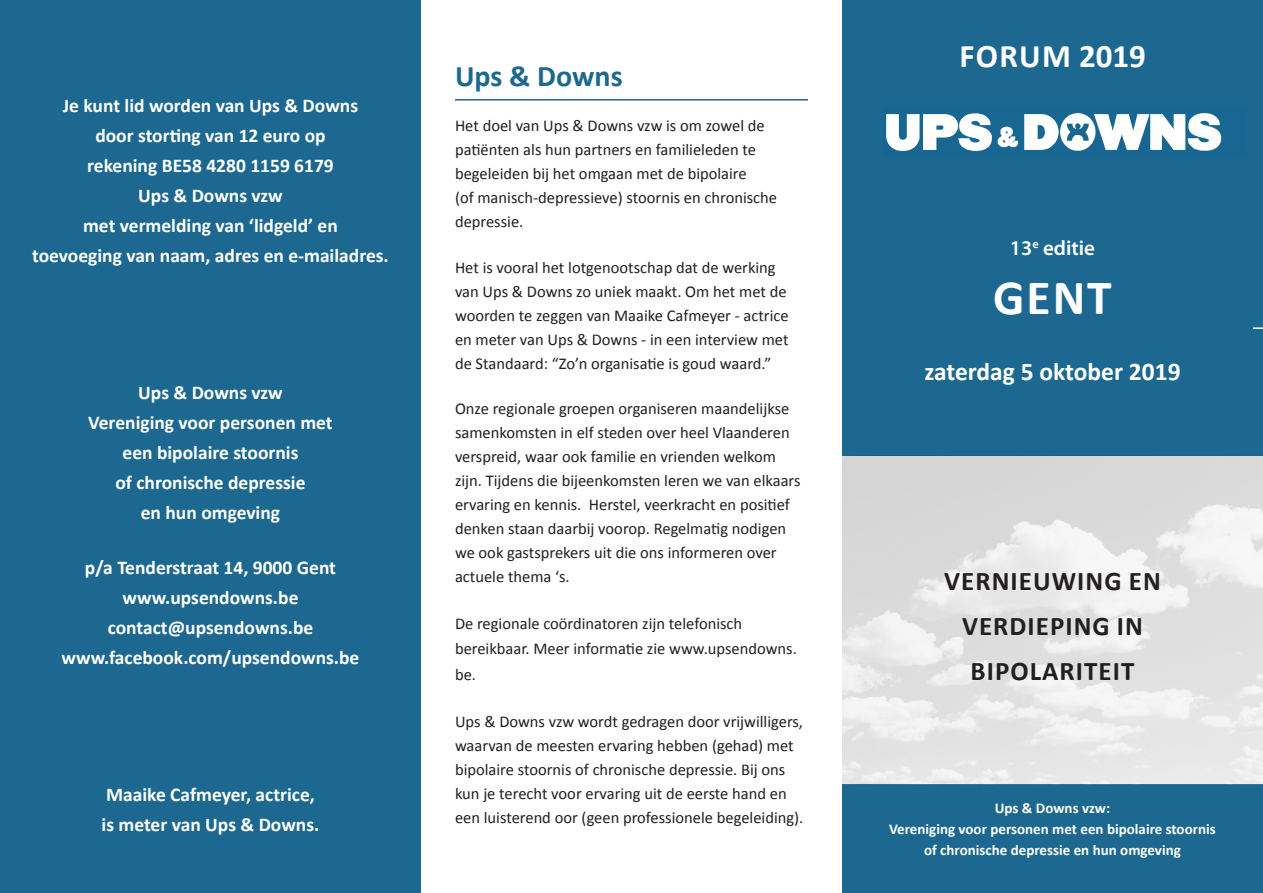
<style>
.page{position:relative;width:1263px;height:893px;background:#fff}
.page>*{position:absolute;margin:0;border:0;box-sizing:border-box;transform-origin:0 0}
.t1{font:700 49.5px "Calibri";color:#fff}
.t2{font:700 33px "Calibri";letter-spacing:.015em;color:#fff}
.TITEL{font:700 30px "Calibri";color:#1d6890}
.t3{font:700 27px/45px "Calibri";letter-spacing:.04em;color:#231f20;text-align:center}
.t4{font:700 25.5px "Calibri";color:#fff}
.t5{font:600 21px "Myriad Pro";color:#fff}
.info_inschrijven{font:700 19.5px/30px "Calibri";color:#fff;text-align:center}
.info_zwart{font:16.5px/24px "Calibri";color:#231f20}
.t6{font:700 15px/21px "Calibri";color:#fff;text-align:center}
</style>
<div class="page">
<div style="left:0;top:0;width:421px;height:893px;background:#1d6890"></div>
<div style="left:842px;top:0;width:421px;height:455px;background:#1d6890"></div>
<img style="left:886px;top:113px;width:336px;height:38px">
<hr style="left:455px;top:99px;width:353px;height:2px;background:#1d6890">
<div style="left:842px;top:785px;width:421px;height:108px;background:#1d6890"></div>
<svg style="left:1253px;top:327px;width:10px;height:2px"></svg>
<img style="left:842px;top:455px;width:421px;height:329px">
<p class="info_inschrijven" style="left:32px;top:90px;width:358px">Je kunt lid worden van Ups &amp; Downs<br>door storting van 12 euro op<br>rekening BE58 4280 1159 6179<br>Ups &amp; Downs vzw<br>met vermelding van ‘lidgeld’ en<br>toevoeging van naam, adres en e-mailadres.</p>
<p class="info_inschrijven" style="left:138px;top:376px;width:146px">Ups &amp; Downs vzw</p>
<p class="info_inschrijven" style="left:88px;top:406px;width:246px">Vereniging voor personen met een bipolaire stoornis<br>of chronische depressie<br>en hun omgeving</p>
<p class="info_inschrijven" style="left:85px;top:552px;width:253px">p/a Tenderstraat 14, 9000 Gent</p>
<p class="info_inschrijven" style="left:122px;top:582px;width:177px">www.upsendowns.be</p>
<p class="info_inschrijven" style="left:108px;top:612px;width:207px">contact@upsendowns.be</p>
<p class="info_inschrijven" style="left:62px;top:642px;width:299px">www.facebook.com/upsendowns.be</p>
<p class="info_inschrijven" style="left:102px;top:778px;width:219px;text-align:left">Maaike Cafmeyer, actrice, is meter van Ups &amp; Downs.</p>
<p class="TITEL" style="left:455px;top:58px;width:169px">Ups &amp; Downs</p>
<p class="info_zwart" style="left:455px;top:113px;width:324px">Het doel van Ups &amp; Downs vzw is om zowel de patiënten als hun partners en familieleden te begeleiden bij het omgaan met de bipolaire<br>(of manisch-depressieve) stoornis en chronische depressie.</p>
<p class="info_zwart" style="left:455px;top:254px;width:335px">Het is vooral het lotgenootschap dat de werking van Ups &amp; Downs zo uniek maakt. Om het met de woorden te zeggen van Maaike Cafmeyer - actrice en meter van Ups &amp; Downs - in een interview met de Standaard: “Zo’n organisatie is goud waard.”</p>
<p class="info_zwart" style="left:455px;top:396px;width:347px">Onze regionale groepen organiseren maandelijkse samenkomsten in elf steden over heel Vlaanderen verspreid, waar ook familie en vrienden welkom zijn. Tijdens die bijeenkomsten leren we van elkaars ervaring en kennis. Herstel, veerkracht en positief denken staan daarbij voorop. Regelmatig nodigen we ook gastsprekers uit die ons informeren over actuele thema ‘s.</p>
<p class="info_zwart" style="left:455px;top:610px;width:343px;line-height:25.5px">De regionale coördinatoren zijn telefonisch bereikbaar. Meer informatie zie www.upsendowns. be.</p>
<p class="info_zwart" style="left:455px;top:708px;width:350px">Ups &amp; Downs vzw wordt gedragen door vrijwilligers, waarvan de meesten ervaring hebben (gehad) met bipolaire stoornis of chronische depressie. Bij ons kun je terecht voor ervaring uit de eerste hand en een luisterend oor (geen professionele begeleiding).</p>
<p class="t2" style="left:960px;top:36px;width:188px">Forum 2019</p>
<p class="t5" style="left:1010px;top:234px;width:87px">13<sup>e</sup> editie</p>
<p class="t1" style="left:993px;top:267px;width:113px">Gent</p>
<p class="t4" style="left:924px;top:356px;width:258px">zaterdag 5 oktober 2019</p>
<p class="t3" style="left:944px;top:557px;width:214px">VERNIEUWING EN<br>VERDIEPING IN<br>BIPOLARITEIT</p>
<p class="t6" style="left:995px;top:797px;width:117px">Ups &amp; Downs vzw:</p>
<p class="t6" style="left:889px;top:818px;width:328px">Vereniging voor personen met een bipolaire stoornis of chronische depressie en hun omgeving</p>
</div>
